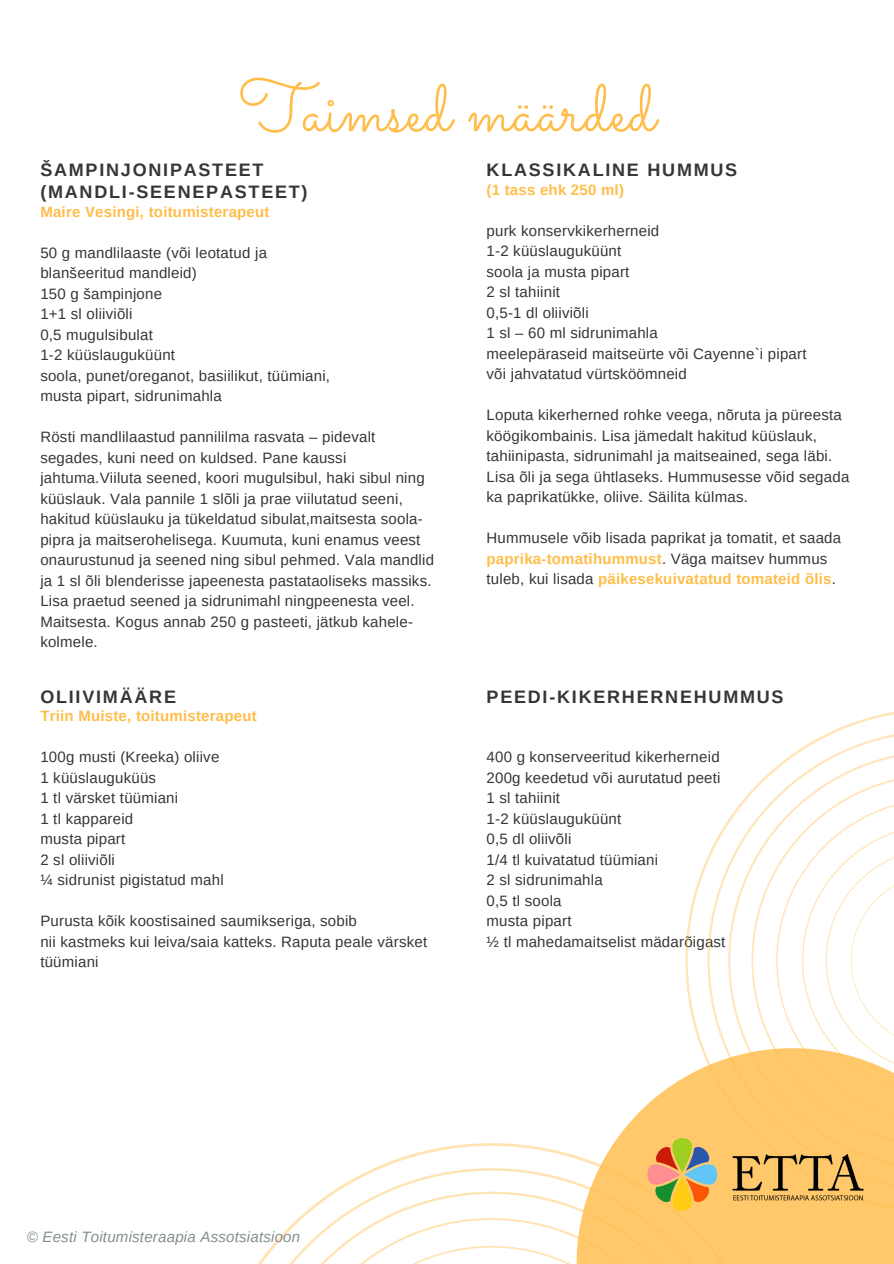
<style>
.page{position:relative;width:894px;height:1264px;background:#fff}
.page>*{position:absolute;margin:0;border:0;box-sizing:border-box;transform-origin:0 0}
.t1{font:72px "Sacramento";color:#ffbd4a}
.t2{font:700 18px "Arimo";letter-spacing:.1em;color:#363636}
.t3{font:15px/20.5px "Arimo";letter-spacing:.015em;color:#363636}
.t4{font:700 15px "Arimo";letter-spacing:.015em;color:#ffbd4a}
.t5{font:italic 15px "Arimo";letter-spacing:.015em;color:#848e8e}
.s1{font-weight:700;color:#ffbd4a}
.s2{font-weight:400;color:#363636}
</style>
<div class="page">
<svg style="left:685px;top:712px;width:208px;height:336px"></svg>
<svg style="left:707px;top:730px;width:186px;height:318px"></svg>
<svg style="left:375px;top:1143px;width:201px;height:25px"></svg>
<svg style="left:259px;top:1168px;width:317px;height:95px"></svg>
<svg style="left:576px;top:1048px;width:317px;height:215px;fill:#ffc96b"></svg>
<img style="left:646px;top:1135px;width:221px;height:78px">
<p class="t1" style="left:239px;top:64px;width:418px">Taimsed määrded</p>
<p class="t2" style="left:40px;top:160px;width:225px">ŠAMPINJONIPASTEET</p>
<p class="t2" style="left:40px;top:182px;width:269px">(MANDLI-SEENEPASTEET)</p>
<p class="t4" style="left:486px;top:181px;width:139px">(1 tass ehk 250 ml)</p>
<p class="t3" style="left:486px;top:220px;width:174px">purk konservkikerherneid</p>
<p class="t3" style="left:486px;top:241px;width:136px">1-2 küüslauguküünt</p>
<p class="t3" style="left:486px;top:261px;width:144px">soola ja musta pipart</p>
<p class="t3" style="left:486px;top:282px;width:75px">2 sl tahiinit</p>
<p class="t3" style="left:486px;top:302px;width:104px">0,5-1 dl oliiviõli</p>
<p class="t3" style="left:486px;top:323px;width:173px">1 sl – 60 ml sidrunimahla</p>
<p class="t3" style="left:486px;top:343px;width:321px">meelepäraseid maitseürte või Cayenne`i pipart</p>
<p class="t3" style="left:486px;top:364px;width:202px">või jahvatatud vürtsköömneid</p>
<p class="t3" style="left:486px;top:405px;width:357px">Loputa kikerherned rohke veega, nõruta ja püreesta köögikombainis. Lisa jämedalt hakitud küüslauk, tahiinipasta, sidrunimahl ja maitseained, sega läbi.</p>
<p class="t3" style="left:486px;top:466px;width:364px">Lisa õli ja sega ühtlaseks. Hummusesse võid segada</p>
<p class="t3" style="left:486px;top:487px;width:263px">ka paprikatükke, oliive. Säilita külmas.</p>
<p class="t3" style="left:486px;top:527px;width:356px">Hummusele võib lisada paprikat ja tomatit, et saada <span class="s1">paprika-tomatihummust</span>. Väga maitsev hummus</p>
<p class="t4" style="left:486px;top:570px;width:351px"><span class="s2">tuleb, kui lisada</span> päikesekuivatatud tomateid õlis<span class="s2">.</span></p>
<p class="t2" style="left:486px;top:160px;width:252px">KLASSIKALINE HUMMUS</p>
<p class="t4" style="left:40px;top:203px;width:231px">Maire Vesingi, toitumisterapeut</p>
<p class="t3" style="left:40px;top:242px;width:228px">50 g mandlilaaste (või leotatud ja</p>
<p class="t3" style="left:40px;top:263px;width:158px">blanšeeritud mandleid)</p>
<p class="t3" style="left:40px;top:283px;width:123px">150 g šampinjone</p>
<p class="t3" style="left:40px;top:304px;width:94px">1+1 sl oliiviõli</p>
<p class="t3" style="left:40px;top:324px;width:114px">0,5 mugulsibulat</p>
<p class="t3" style="left:40px;top:344px;width:136px">1-2 küüslauguküünt</p>
<p class="t3" style="left:40px;top:365px;width:291px">soola, punet/oreganot, basiilikut, tüümiani,</p>
<p class="t3" style="left:40px;top:385px;width:183px">musta pipart, sidrunimahla</p>
<p class="t3" style="left:40px;top:426px;width:395px">Rösti mandlilaastud pannililma rasvata – pidevalt segades, kuni need on kuldsed. Pane kaussi jahtuma.Viiluta seened, koori mugulsibul, haki sibul ning küüslauk. Vala pannile 1 slõli ja prae viilutatud seeni, hakitud küüslauku ja tükeldatud sibulat,maitsesta soola&shy;pipra ja maitserohelisega. Kuumuta, kuni enamus veest onaurustunud ja seened ning sibul pehmed. Vala mandlid ja 1 sl õli blenderisse japeenesta pastataoliseks massiks.<br>Lisa praetud seened ja sidrunimahl ningpeenesta veel.<br>Maitsesta. Kogus annab 250 g pasteeti, jätkub kahele&shy;kolmele.</p>
<p class="t2" style="left:40px;top:686px;width:137px">OLIIVIMÄÄRE</p>
<p class="t4" style="left:40px;top:708px;width:218px">Triin Muiste, toitumisterapeut</p>
<p class="t3" style="left:40px;top:747px;width:180px">100g musti (Kreeka) oliive</p>
<p class="t3" style="left:40px;top:767px;width:117px">1 küüslauguküüs</p>
<p class="t3" style="left:40px;top:788px;width:139px">1 tl värsket tüümiani</p>
<p class="t3" style="left:40px;top:808px;width:94px">1 tl kappareid</p>
<p class="t3" style="left:40px;top:829px;width:86px">musta pipart</p>
<p class="t3" style="left:40px;top:849px;width:76px">2 sl oliiviõli</p>
<p class="t3" style="left:40px;top:869px;width:185px">¼ sidrunist pigistatud mahl</p>
<p class="t3" style="left:40px;top:910px;width:318px">Purusta kõik koostisained saumikseriga, sobib</p>
<p class="t3" style="left:40px;top:931px;width:388px">nii kastmeks kui leiva/saia katteks. Raputa peale värsket tüümiani</p>
<p class="t2" style="left:486px;top:686px;width:298px">PEEDI-KIKERHERNEHUMMUS</p>
<p class="t3" style="left:486px;top:747px;width:234px">400 g konserveeritud kikerherneid</p>
<p class="t3" style="left:486px;top:767px;width:235px">200g keedetud või aurutatud peeti</p>
<p class="t3" style="left:486px;top:788px;width:75px">1 sl tahiinit</p>
<p class="t3" style="left:486px;top:808px;width:136px">1-2 küüslauguküünt</p>
<p class="t3" style="left:486px;top:829px;width:86px">0,5 dl oliivõli</p>
<p class="t3" style="left:486px;top:849px;width:173px">1/4 tl kuivatatud tüümiani</p>
<p class="t3" style="left:486px;top:869px;width:118px">2 sl sidrunimahla</p>
<p class="t3" style="left:486px;top:890px;width:76px">0,5 tl soola</p>
<p class="t3" style="left:486px;top:910px;width:86px">musta pipart</p>
<p class="t3" style="left:486px;top:931px;width:240px">½ tl mahedamaitselist mädarõigast</p>
<p class="t5" style="left:27px;top:1228px;width:275px">© Eesti Toitumisteraapia Assotsiatsioon</p>
</div>
